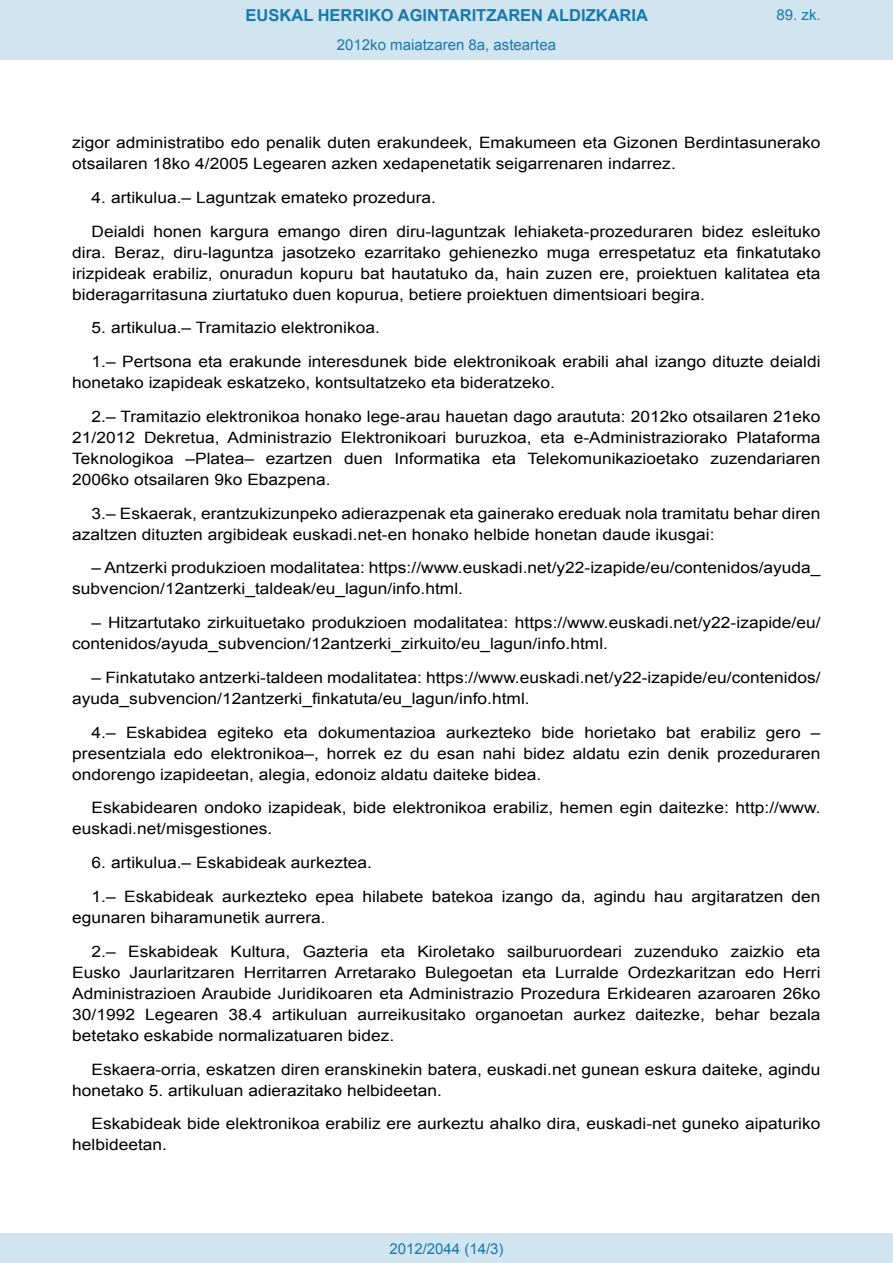
<style>
.page{position:relative;width:893px;height:1263px;background:#fff}
.page>*{position:absolute;margin:0;border:0;box-sizing:border-box;transform-origin:0 0}
.t1{font:700 16.5px "Arial";color:#1879ad}
.BOPVDetalle{font:15.6px/21px "Arial";color:#000;scale:1.11 1}
.Paginacion_Centro{font:15px "Arial";color:#1879ad}
</style>
<div class="page">
<div style="left:0;top:0;width:893px;height:60px;background:#d0e5f0"></div>
<div style="left:0;top:1233px;width:893px;height:30px;background:#d0e5f0"></div>
<p class="t1" style="left:246px;top:4px;width:404px">EUSKAL HERRIKO AGINTARITZAREN ALDIZKARIA</p>
<p class="Paginacion_Centro" style="left:337px;top:35px;width:221px">2012ko maiatzaren 8a, asteartea</p>
<p class="Paginacion_Centro" style="left:776px;top:5px;width:46px">89. zk.</p>
<p class="BOPVDetalle" style="left:72px;top:132px;width:676px">zigor administratibo edo penalik duten erakundeek, Emakumeen eta Gizonen Berdintasunerako otsailaren 18ko 4/2005 Legearen azken xedapenetatik seigarrenaren indarrez.</p>
<p class="BOPVDetalle" style="left:92px;top:187px;width:312px">4. artikulua.– Laguntzak emateko prozedura.</p>
<p class="BOPVDetalle" style="left:72px;top:221px;width:676px;text-align:justify;text-indent:19px">Deialdi honen kargura emango diren diru-laguntzak lehiaketa-prozeduraren bidez esleituko dira. Beraz, diru-laguntza jasotzeko ezarritako gehienezko muga errespetatuz eta finkatutako irizpideak erabiliz, onuradun kopuru bat hautatuko da, hain zuzen ere, proiektuen kalitatea eta bideragarritasuna ziurtatuko duen kopurua, betiere proiektuen dimentsioari begira.</p>
<p class="BOPVDetalle" style="left:92px;top:318px;width:261px">5. artikulua.– Tramitazio elektronikoa.</p>
<p class="BOPVDetalle" style="left:72px;top:351px;width:676px;text-indent:19px">1.– Pertsona eta erakunde interesdunek bide elektronikoak erabili ahal izango dituzte deialdi honetako izapideak eskatzeko, kontsultatzeko eta bideratzeko.</p>
<p class="BOPVDetalle" style="left:72px;top:406px;width:676px;text-align:justify;text-indent:19px">2.– Tramitazio elektronikoa honako lege-arau hauetan dago araututa: 2012ko otsailaren 21eko 21/2012 Dekretua, Administrazio Elektronikoari buruzkoa, eta e-Administraziorako Plataforma Teknologikoa –Platea– ezartzen duen Informatika eta Telekomunikazioetako zuzendariaren 2006ko otsailaren 9ko Ebazpena.</p>
<p class="BOPVDetalle" style="left:72px;top:503px;width:676px;text-indent:19px">3.– Eskaerak, erantzukizunpeko adierazpenak eta gainerako ereduak nola tramitatu behar diren azaltzen dituzten argibideak euskadi.net-en honako helbide honetan daude ikusgai:</p>
<p class="BOPVDetalle" style="left:72px;top:558px;width:676px;text-indent:19px">– Antzerki produkzioen modalitatea: https://www.euskadi.net/y22-izapide/eu/contenidos/ayuda_ subvencion/12antzerki_taldeak/eu_lagun/info.html.</p>
<p class="BOPVDetalle" style="left:72px;top:612px;width:676px;text-indent:19px">– Hitzartutako zirkuituetako produkzioen modalitatea: https://www.euskadi.net/y22-izapide/eu/ contenidos/ayuda_subvencion/12antzerki_zirkuito/eu_lagun/info.html.</p>
<p class="BOPVDetalle" style="left:72px;top:667px;width:676px;text-indent:19px">– Finkatutako antzerki-taldeen modalitatea: https://www.euskadi.net/y22-izapide/eu/contenidos/ ayuda_subvencion/12antzerki_finkatuta/eu_lagun/info.html.</p>
<p class="BOPVDetalle" style="left:72px;top:722px;width:676px;text-align:justify;text-indent:19px">4.– Eskabidea egiteko eta dokumentazioa aurkezteko bide horietako bat erabiliz gero – presentziala edo elektronikoa–, horrek ez du esan nahi bidez aldatu ezin denik prozeduraren ondorengo izapideetan, alegia, edonoiz aldatu daiteke bidea.</p>
<p class="BOPVDetalle" style="left:72px;top:798px;width:676px;text-indent:19px">Eskabidearen ondoko izapideak, bide elektronikoa erabiliz, hemen egin daitezke: http://www. euskadi.net/misgestiones.</p>
<p class="BOPVDetalle" style="left:92px;top:852px;width:254px">6. artikulua.– Eskabideak aurkeztea.</p>
<p class="BOPVDetalle" style="left:72px;top:886px;width:676px;text-indent:19px">1.– Eskabideak aurkezteko epea hilabete batekoa izango da, agindu hau argitaratzen den egunaren biharamunetik aurrera.</p>
<p class="BOPVDetalle" style="left:72px;top:941px;width:676px;text-align:justify;text-indent:19px">2.– Eskabideak Kultura, Gazteria eta Kiroletako sailburuordeari zuzenduko zaizkio eta Eusko Jaurlaritzaren Herritarren Arretarako Bulegoetan eta Lurralde Ordezkaritzan edo Herri Administrazioen Araubide Juridikoaren eta Administrazio Prozedura Erkidearen azaroaren 26ko 30/1992 Legearen 38.4 artikuluan aurreikusitako organoetan aurkez daitezke, behar bezala betetako eskabide normalizatuaren bidez.</p>
<p class="BOPVDetalle" style="left:72px;top:1059px;width:676px;text-indent:19px">Eskaera-orria, eskatzen diren eranskinekin batera, euskadi.net gunean eskura daiteke, agindu honetako 5. artikuluan adierazitako helbideetan.</p>
<p class="BOPVDetalle" style="left:72px;top:1113px;width:676px;text-indent:19px">Eskabideak bide elektronikoa erabiliz ere aurkeztu ahalko dira, euskadi-net guneko aipaturiko helbideetan.</p>
<p class="Paginacion_Centro" style="left:389px;top:1238px;width:116px">2012/2044 (14/3)</p>
</div>
